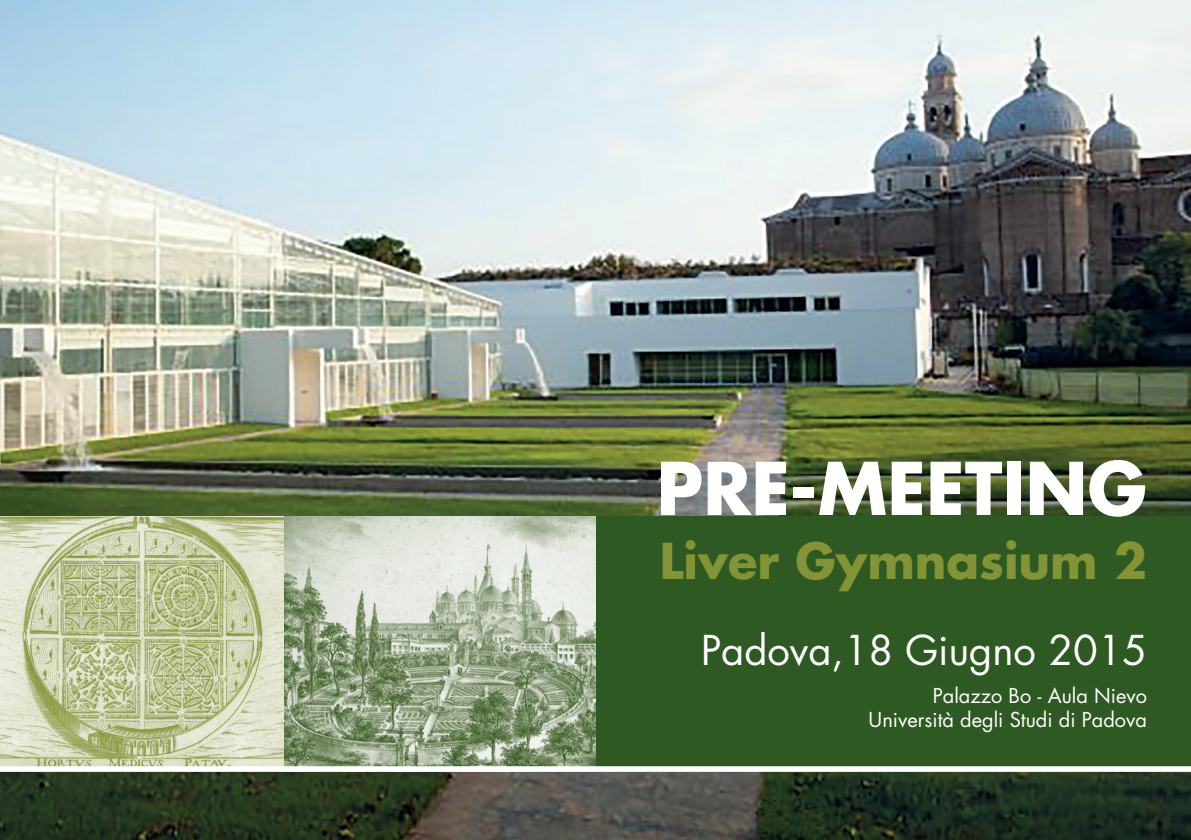
<style>
.page{position:relative;width:1191px;height:840px;background:#fff}
.page>*{position:absolute;margin:0;border:0;box-sizing:border-box;transform-origin:0 0}
.t1{font:700 70.6px "Futura";color:#fff}
.t2{font:700 48px "Futura";color:#839436}
.t3{font:40px "Futura";color:#fff}
.t4{font:20px "Futura";color:#fff}
</style>
<div class="page">
<img style="left:0;top:0;width:1191px;height:839px">
<div style="left:595px;top:516px;width:596px;height:255px;background:#2e5922"></div>
<img style="left:283px;top:516px;width:312px;height:249px">
<img style="left:0;top:516px;width:283px;height:249px">
<svg style="left:0;top:765px;width:1191px;height:6px;fill:#fff"></svg>
<p class="t1" style="left:656px;top:439px;width:492px">PRE-MEETING</p>
<p class="t2" style="left:660px;top:527px;width:489px">Liver Gymnasium 2</p>
<p class="t3" style="left:701px;top:622px;width:447px">Padova,18 Giugno 2015</p>
<p class="t4" style="left:932px;top:681px;width:216px">Palazzo Bo - Aula Nievo</p>
<p class="t4" style="left:868px;top:705px;width:280px">Università degli Studi di Padova</p>
</div>
